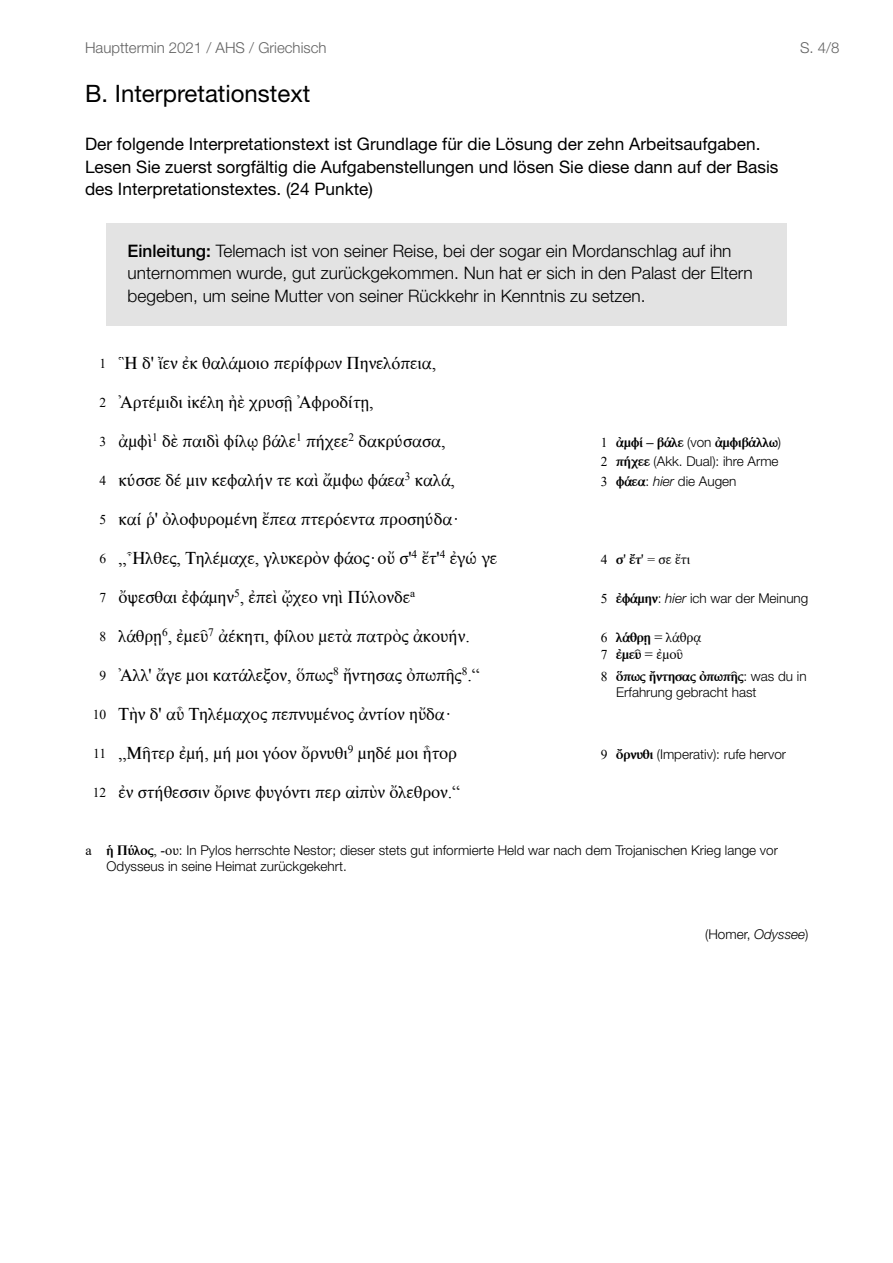
<style>
.page{position:relative;width:893px;height:1263px;background:#fff}
.page>*{position:absolute;margin:0;border:0;box-sizing:border-box;transform-origin:0 0}
.t1{font:24px "Helvetica Neue LT Std";color:#000}
.t2{font:18px/39px "Aisa Unicode";color:#000}
.t3{font:300 17.25px/22.5px "Helvetica Neue LT Pro";color:#000}
.t4{font:17.25px/22.5px "Helvetica Neue LT Pro";color:#000}
.t5{font:300 15px "Helvetica Neue LT Std";color:#626262}
.t6{font:700 14.25px "Aisa Unicode";color:#000}
.t7{font:14.25px/16.5px "Aisa Unicode";color:#000}
.t8{font:300 13.5px/19.5px "Helvetica Neue LT Pro";color:#000}
.t9{font:13.5px "Times New Roman";color:#000}
.s1{font-weight:500}
.s2{font-family:"Times New Roman";font-weight:400;font-size:13.5px}
.s3{font-family:"Helvetica Neue LT Pro";font-weight:300;font-size:13.5px}
.s4{font-family:"Times New Roman";font-weight:400}
.s5{font-family:"Aisa Unicode";font-weight:700;font-size:14.25px}
.s6{font-style:italic}
.s7{font-family:"Times New Roman";font-size:13.5px}
.s8{font-weight:700}
.s9{font-family:"Times New Roman";font-weight:400;font-size:14.25px}
.s10{font-family:"Aisa Unicode";font-weight:400;font-size:14.25px}
</style>
<div class="page">
<div style="left:106px;top:223px;width:681px;height:102px;background:#e3e3e3"></div>
<p class="t5" style="left:85px;top:39px;width:243px">Haupttermin 2021 / AHS / Griechisch</p>
<p class="t5" style="left:800px;top:39px;width:41px">S. 4/8</p>
<h1 class="t1" style="left:85px;top:79px;width:227px">B. Interpretationstext</h1>
<p class="t4" style="left:85px;top:132px;width:695px">Der folgende Interpretationstext ist Grundlage für die Lösung der zehn Arbeitsaufgaben.<br>Lesen Sie zuerst sorgfältig die Aufgabenstellungen und lösen Sie diese dann auf der Basis des Interpretationstextes. (24 Punkte)</p>
<p class="t3" style="left:128px;top:239px;width:627px"><span class="s1">Einleitung:</span> Telemach ist von seiner Reise, bei der sogar ein Mordanschlag auf ihn unternommen wurde, gut zurückgekommen. Nun hat er sich in den Palast der Eltern begeben, um seine Mutter von seiner Rückkehr in Kenntnis zu setzen.</p>
<p class="t9" style="left:100px;top:354px;width:8px">1</p>
<p class="t9" style="left:100px;top:393px;width:8px">2</p>
<p class="t9" style="left:100px;top:432px;width:8px">3</p>
<p class="t9" style="left:100px;top:471px;width:8px">4</p>
<p class="t9" style="left:100px;top:510px;width:8px">5</p>
<p class="t9" style="left:100px;top:549px;width:8px">6</p>
<p class="t9" style="left:100px;top:588px;width:8px">7</p>
<p class="t9" style="left:100px;top:627px;width:8px">8</p>
<p class="t9" style="left:100px;top:666px;width:8px">9</p>
<p class="t9" style="left:93px;top:705px;width:15px">10</p>
<p class="t9" style="left:93px;top:744px;width:15px">11</p>
<p class="t9" style="left:93px;top:783px;width:15px">12</p>
<p class="t2" style="left:119px;top:345px;width:380px">Ἣ δ' ἴεν ἐκ θαλάμοιο περίφρων Πηνελόπεια, Ἀρτέμιδι ἰκέλη ἠὲ χρυσῇ Ἀφροδίτῃ,<br>ἀμφὶ<sup>1</sup> δὲ παιδὶ φίλῳ βάλε<sup>1</sup> πήχεε<sup>2</sup> δακρύσασα,<br>κύσσε δέ μιν κεφαλήν τε καὶ ἄμφω φάεα<sup>3</sup> καλά,<br>καί ῥ' ὀλοφυρομένη ἔπεα πτερόεντα προσηύδα· „Ἦλθες, Τηλέμαχε, γλυκερὸν φάος· οὔ σ'<sup>4</sup> ἔτ'<sup>4</sup> ἐγώ γε ὄψεσθαι ἐφάμην<sup>5</sup>, ἐπεὶ ᾤχεο νηὶ Πύλονδε<sup>a<br></sup>λάθρῃ<sup>6</sup>, ἐμεῦ<sup>7</sup> ἀέκητι, φίλου μετὰ πατρὸς ἀκουήν.<br>Ἀλλ' ἄγε μοι κατάλεξον, ὅπως<sup>8</sup> ἤντησας ὀπωπῆς<sup>8</sup>.“ Τὴν δ' αὖ Τηλέμαχος πεπνυμένος ἀντίον ηὔδα· „Μῆτερ ἐμή, μή μοι γόον ὄρνυθι<sup>9</sup> μηδέ μοι ἦτορ<br>ἐν στήθεσσιν ὄρινε φυγόντι περ αἰπὺν ὄλεθρον.“</p>
<p class="t6" style="left:601px;top:435px;width:182px"><span class="s2">1</span> ἀμφί – βάλε <span class="s3">(von</span> ἀμφιβάλλω<span class="s3">)</span></p>
<p class="t8" style="left:601px;top:451px;width:179px"><span class="s4">2</span> <span class="s5">πήχεε</span> (Akk. Dual): ihre Arme<br><span class="s4">3</span> <span class="s5">φάεα</span>: <span class="s6">hier</span> die Augen</p>
<p class="t7" style="left:601px;top:552px;width:91px"><span class="s7">4</span> <span class="s8">σ</span>' <span class="s8">ἔτ</span>' <span class="s7">=</span> σε ἔτι</p>
<p class="t8" style="left:601px;top:589px;width:209px"><span class="s4">5</span> <span class="s5">ἐφάμην</span>: <span class="s6">hier</span> ich war der Meinung</p>
<p class="t7" style="left:601px;top:630px;width:102px"><span class="s7">6</span> <span class="s8">λάθρῃ</span> = λάθρᾳ<br><span class="s7">7</span> <span class="s8">ἐμεῦ</span> = ἐμοῦ</p>
<p class="t6" style="left:601px;top:669px;width:207px"><span class="s2">8</span> ὂπως ἤντησας ὀπωπῆς<span class="s3">: was du in</span></p>
<p class="t8" style="left:616px;top:683px;width:142px">Erfahrung gebracht hast</p>
<p class="t8" style="left:601px;top:744px;width:187px"><span class="s4">9</span> <span class="s5">ὄρνυθι</span> (Imperativ): rufe hervor</p>
<p class="t8" style="left:107px;top:841px;width:673px;line-height:16.5px;text-indent:-21px"><span class="s9">a</span> <span class="s5">ἡ Πύλος</span><span class="s10">, -ου</span>: In Pylos herrschte Nestor; dieser stets gut informierte Held war nach dem Trojanischen Krieg lange vor<br>Odysseus in seine Heimat zurückgekehrt.</p>
<p class="t8" style="left:705px;top:924px;width:105px">(Homer, <span class="s6">Odyssee</span>)</p>
</div>
